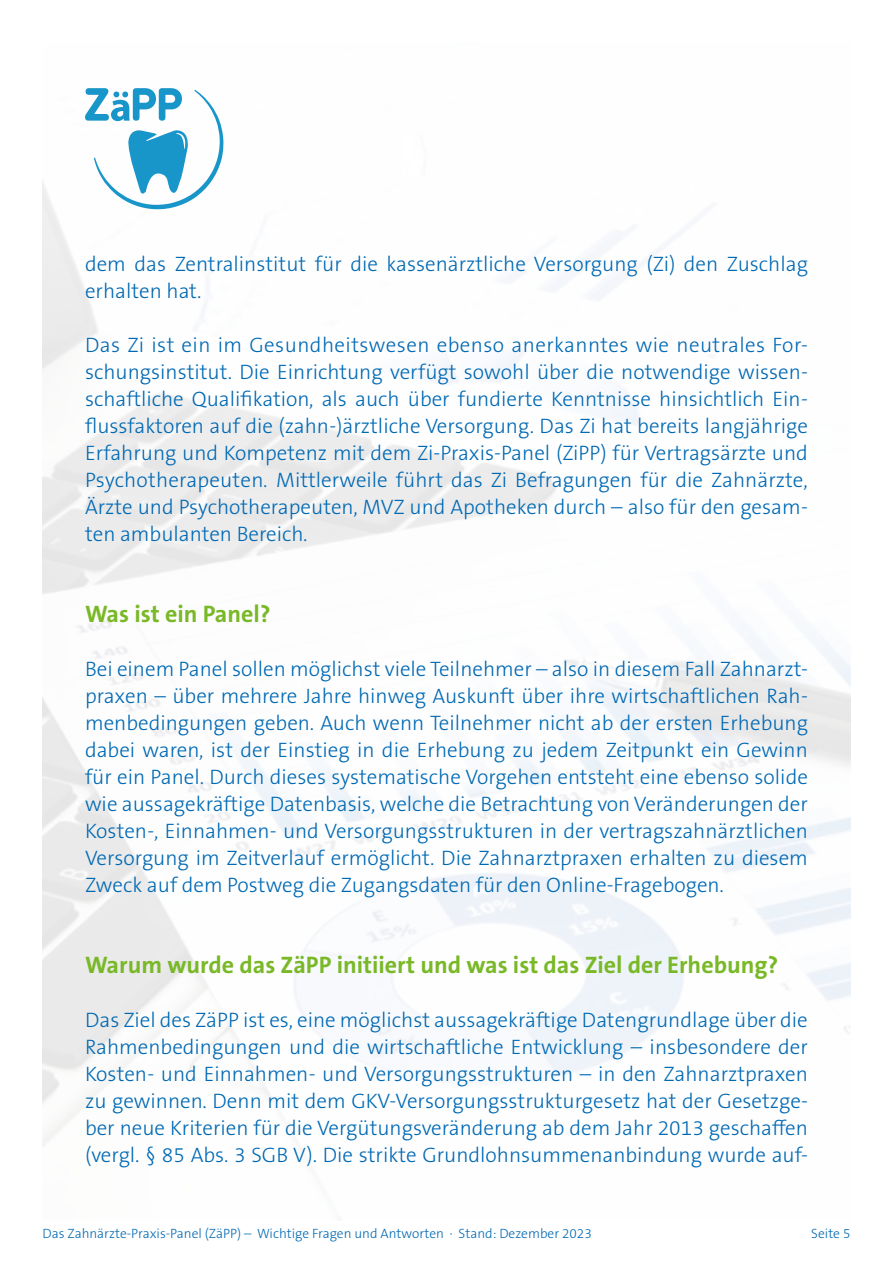
<style>
.page{position:relative;width:893px;height:1263px;background:#fff}
.page>*{position:absolute;margin:0;border:0;box-sizing:border-box;transform-origin:0 0}
.t1{font:700 24px "The Sans B Plus W7";color:#79b827}
.t2{font:300 21px/27px "The Sans B Plus W3";color:#0069b4;text-align:justify}
.t3{font:300 13.5px "The Sans B Plus W3";color:#0069b4}
</style>
<div class="page">
<img style="left:43px;top:88px;width:807px;height:1058px">
<p class="t2" style="left:85px;top:250px;width:724px">dem das Zentralinstitut für die kassenärztliche Versorgung (Zi) den Zuschlag erhalten hat.</p>
<p class="t2" style="left:85px;top:331px;width:724px">Das Zi ist ein im Gesundheitswesen ebenso anerkanntes wie neutrales For&shy;schungsinstitut. Die Einrichtung verfügt sowohl über die notwendige wissen&shy;schaftliche Qualifikation, als auch über fundierte Kenntnisse hinsichtlich Ein&shy;flussfaktoren auf die (zahn-)ärztliche Versorgung. Das Zi hat bereits langjährige Erfahrung und Kompetenz mit dem Zi-Praxis-Panel (ZiPP) für Vertragsärzte und Psychotherapeuten. Mittlerweile führt das Zi Befragungen für die Zahnärzte, Ärzte und Psychotherapeuten, MVZ und Apotheken durch – also für den gesam&shy;ten ambulanten Bereich.</p>
<p class="t1" style="left:85px;top:598px;width:187px">Was ist ein Panel?</p>
<p class="t2" style="left:85px;top:655px;width:724px">Bei einem Panel sollen möglichst viele Teilnehmer – also in diesem Fall Zahnarzt&shy;praxen – über mehrere Jahre hinweg Auskunft über ihre wirtschaftlichen Rah&shy;menbedingungen geben. Auch wenn Teilnehmer nicht ab der ersten Erhebung dabei waren, ist der Einstieg in die Erhebung zu jedem Zeitpunkt ein Gewinn für ein Panel. Durch dieses systematische Vorgehen entsteht eine ebenso solide wie aussagekräftige Datenbasis, welche die Betrachtung von Veränderungen der Kosten-, Einnahmen- und Versorgungsstrukturen in der vertragszahnärztlichen Versorgung im Zeitverlauf ermöglicht. Die Zahnarztpraxen erhalten zu diesem Zweck auf dem Postweg die Zugangsdaten für den Online-Fragebogen.</p>
<p class="t1" style="left:85px;top:949px;width:695px">Warum wurde das ZäPP initiiert und was ist das Ziel der Erhebung?</p>
<p class="t2" style="left:85px;top:1006px;width:724px">Das Ziel des ZäPP ist es, eine möglichst aussagekräftige Datengrundlage über die Rahmenbedingungen und die wirtschaftliche Entwicklung – insbesondere der Kosten- und Einnahmen- und Versorgungsstrukturen – in den Zahnarztpraxen zu gewinnen. Denn mit dem GKV-Versorgungsstrukturgesetz hat der Gesetzge&shy;ber neue Kriterien für die Vergütungsveränderung ab dem Jahr 2013 geschaffen (vergl. § 85 Abs. 3 SGB V). Die strikte Grundlohnsummenanbindung wurde auf-</p>
<p class="t3" style="left:43px;top:1224px;width:551px">Das Zahnärzte-Praxis-Panel (ZäPP) – Wichtige Fragen und Antworten · Stand: Dezember 2023</p>
<p class="t3" style="left:811px;top:1224px;width:41px">Seite 5</p>
</div>
